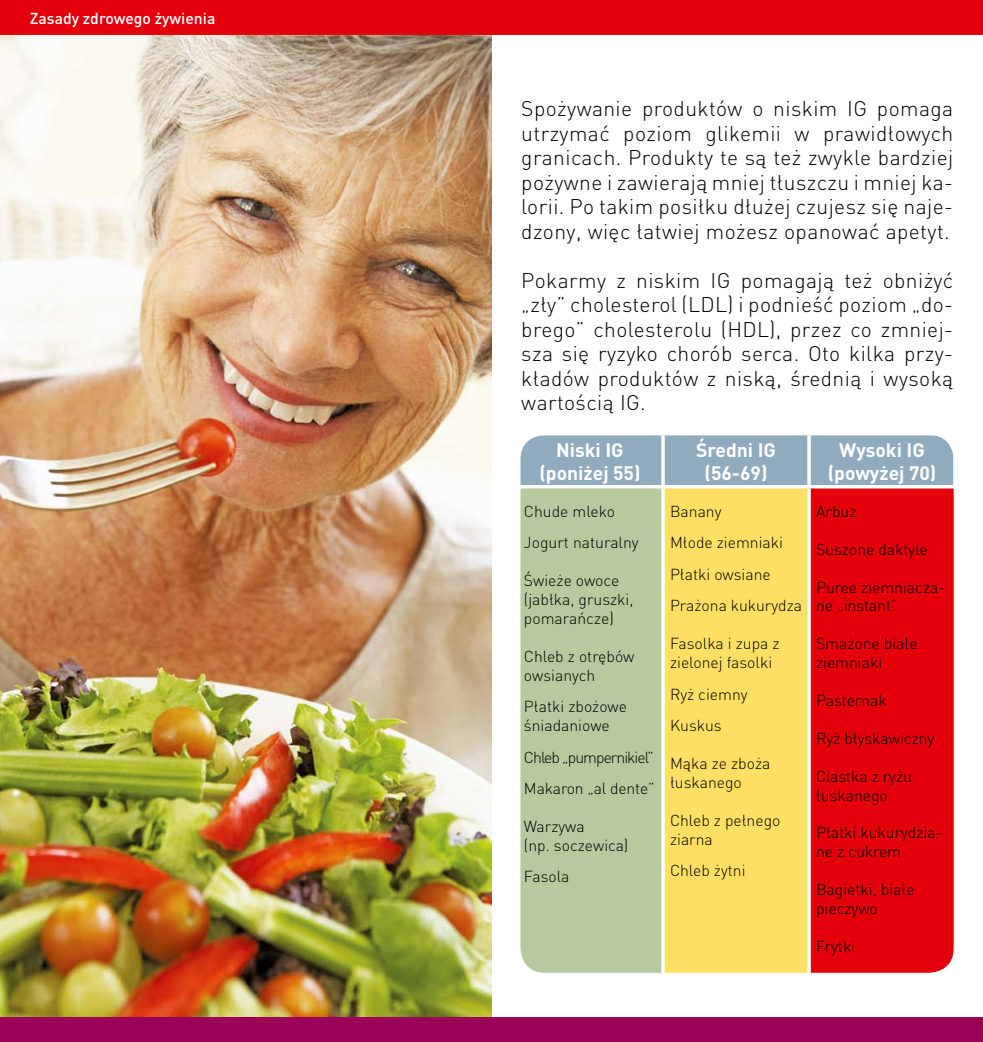
<style>
.page{position:relative;width:983px;height:1042px;background:#fff}
.page>*{position:absolute;margin:0;border:0;box-sizing:border-box;transform-origin:0 0}
.t1{font:300 21px/24.5px "DIN Pl";letter-spacing:.02em;color:#000;text-align:justify}
.t2{font:700 19.25px/23.1px "DIN Pl";color:#fff;text-align:center}
.t3{font:300 15.75px/18.9px "DIN Pl";color:#000}
.t4{font:300 15.75px/31.5px "DIN Pl";letter-spacing:-.06em;color:#000}
.t5{font:500 15.75px "DIN Pl";color:#fff}
</style>
<div class="page">
<img style="left:0;top:35px;width:491px;height:982px">
<div style="left:521px;top:436px;width:431px;height:49px;background:#91abbe"></div>
<div style="left:520px;top:487px;width:142px;height:486px;background:#b7c99e"></div>
<div style="left:662px;top:487px;width:146px;height:486px;background:#ffdf64"></div>
<div style="left:808px;top:487px;width:145px;height:486px;background:#e3000b"></div>
<hr style="left:661px;top:435px;width:3px;height:50px;background:#fff">
<hr style="left:807px;top:435px;width:3px;height:50px;background:#fff">
<hr style="left:520px;top:485px;width:142px;height:3px;background:#fff">
<hr style="left:662px;top:485px;width:146px;height:3px;background:#fff">
<hr style="left:661px;top:488px;width:3px;height:485px;background:#fff">
<hr style="left:808px;top:485px;width:145px;height:3px;background:#fff">
<hr style="left:807px;top:488px;width:3px;height:485px;background:#fff">
<div style="left:0;top:1017px;width:982px;height:25px;background:#9a0057"></div>
<div style="left:0;top:0;width:982px;height:35px;background:#e3000b"></div>
<p class="t5" style="left:30px;top:8px;width:187px">Zasady zdrowego żywienia</p>
<p class="t1" style="left:521px;top:96px;width:433px">Spożywanie produktów o niskim IG pomaga utrzymać poziom glikemii w prawidłowych granicach. Produkty te są też zwykle bardziej pożywne i zawierają mniej tłuszczu i mniej ka&shy;lorii. Po takim posiłku dłużej czujesz się naje&shy;dzony, więc łatwiej możesz opanować apetyt.</p>
<h1 class="t1" style="left:521px;top:268px;width:433px">Pokarmy z niskim IG pomagają też obniżyć „zły” cholesterol (LDL) i podnieść poziom „do&shy;brego” cholesterolu (HDL), przez co zmniej&shy;sza się ryzyko chorób serca. Oto kilka przy&shy;kładów produktów z niską, średnią i wysoką wartością IG.</h1>
<p class="t2" style="left:539px;top:437px;width:102px">Niski IG (poniżej 55)</p>
<p class="t2" style="left:695px;top:437px;width:82px">Średni IG (56-69)</p>
<p class="t2" style="left:827px;top:437px;width:110px">Wysoki IG (powyżej 70)</p>
<p class="t3" style="left:524px;top:495px;width:116px;line-height:31.5px">Chude mleko<br>Jogurt naturalny</p>
<p class="t3" style="left:524px;top:571px;width:111px">Świeże owoce (jabłka, gruszki, pomarańcze)</p>
<p class="t3" style="left:524px;top:646px;width:112px">Chleb z otrębów owsianych</p>
<p class="t3" style="left:524px;top:697px;width:104px">Płatki zbożowe śniadaniowe</p>
<p class="t4" style="left:524px;top:741px;width:132px">Chleb „pumpernikiel”<br>Makaron „al dente”</p>
<p class="t3" style="left:524px;top:817px;width:106px">Warzywa<br>(np. soczewica)</p>
<p class="t3" style="left:524px;top:867px;width:47px">Fasola</p>
<p class="t3" style="left:669px;top:495px;width:133px;line-height:31.5px">Banany<br>Młode ziemniaki<br>Płatki owsiane<br>Prażona kukurydza</p>
<p class="t3" style="left:669px;top:634px;width:111px">Fasolka i zupa z zielonej fasolki</p>
<p class="t3" style="left:669px;top:678px;width:79px;line-height:31.5px">Ryż ciemny<br>Kuskus</p>
<p class="t3" style="left:669px;top:754px;width:102px">Mąka ze zboża łuskanego</p>
<p class="t3" style="left:669px;top:810px;width:112px">Chleb z pełnego ziarna</p>
<p class="t3" style="left:669px;top:861px;width:77px">Chleb żytni</p>
<p class="t3" style="left:815px;top:502px;width:42px">Arbuz</p>
<p class="t3" style="left:815px;top:539px;width:113px">Suszone daktyle</p>
<p class="t3" style="left:815px;top:577px;width:130px">Puree ziemniacza&shy;ne „instant”</p>
<p class="t3" style="left:815px;top:634px;width:103px">Smażone białe ziemniaki</p>
<p class="t3" style="left:815px;top:691px;width:72px">Pasternak</p>
<p class="t3" style="left:815px;top:728px;width:120px">Ryż błyskawiczny</p>
<p class="t3" style="left:815px;top:766px;width:97px">Ciastka z ryżu łuskanego</p>
<p class="t3" style="left:815px;top:823px;width:128px">Płatki kukurydzia&shy;ne z cukrem</p>
<p class="t3" style="left:815px;top:880px;width:100px">Bagietki, białe pieczywo</p>
<p class="t3" style="left:815px;top:936px;width:41px">Frytki</p>
</div>
